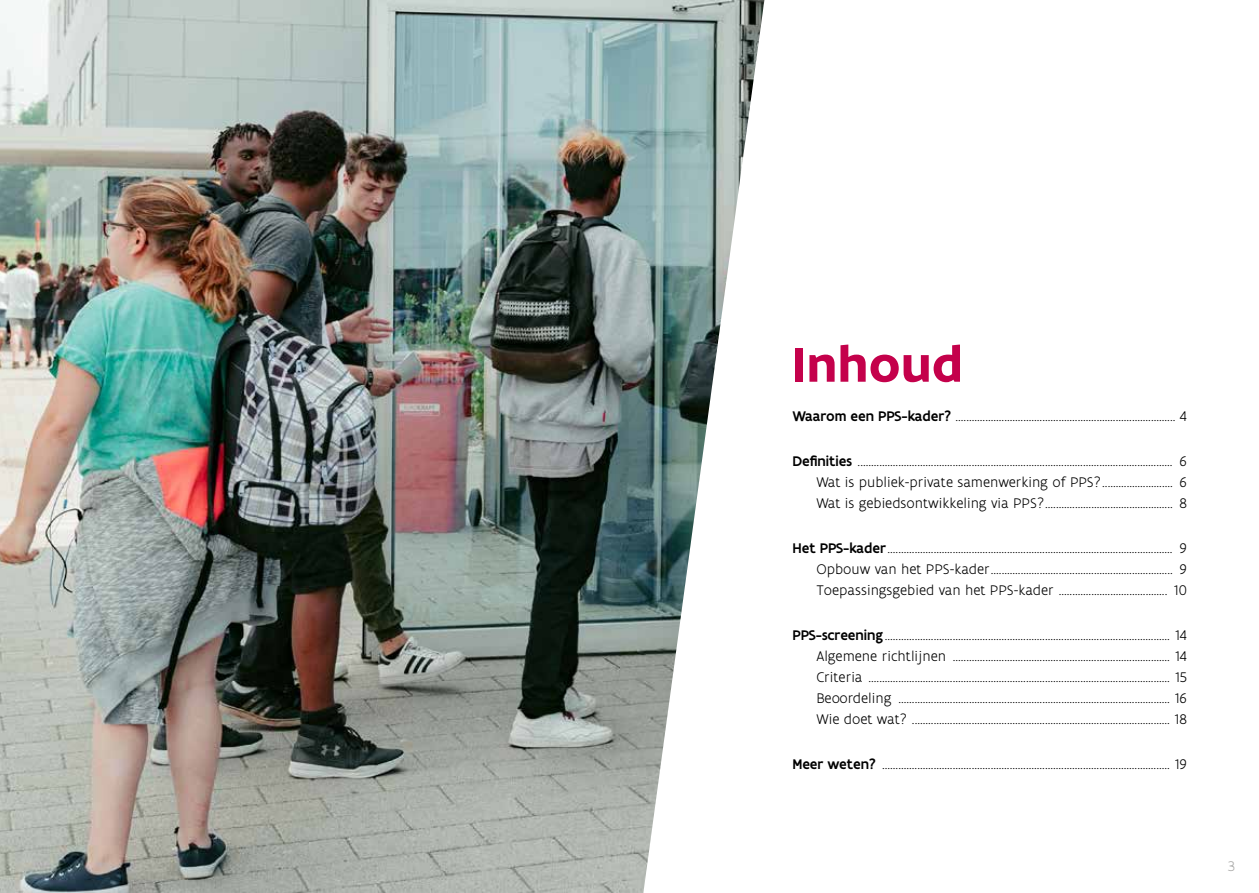
<style>
.page{position:relative;width:1259px;height:893px;background:#fff}
.page>*{position:absolute;margin:0;border:0;box-sizing:border-box;transform-origin:0 0}
.t1{font:700 52.5px "Flanders Art Sans";color:#c4014b}
.t2{font:300 15px/21px "Flanders Art Sans";color:#000;text-align:justify}
.t3{font:300 15px "Flanders Art Sans";color:#aaaaa9}
.s1{font-weight:500}
</style>
<div class="page">
<img style="left:0;top:0;width:764px;height:893px">
<h1 class="t1" style="left:792px;top:331px;width:172px">Inhoud</h1>
<p class="t2" style="left:792px;top:406px;width:396px"><span class="s1">Waarom een PPS-kader?</span> ................................................................................. 4</p>
<p class="t2" style="left:816px;top:451px;width:372px;text-indent:-24px"><span class="s1">Definities</span> .................................................................................................................... 6<br>Wat is publiek-private samenwerking of PPS?.......................... 6<br>Wat is gebiedsontwikkeling via PPS?............................................... 8</p>
<p class="t2" style="left:816px;top:538px;width:372px;text-indent:-24px"><span class="s1">Het PPS-kader</span>......................................................................................................... 9<br>Opbouw van het PPS-kader................................................................... 9<br>Toepassingsgebied van het PPS-kader ........................................ 10</p>
<p class="t2" style="left:816px;top:625px;width:372px;text-indent:-24px"><span class="s1">PPS-screening</span>......................................................................................................... 14<br>Algemene richtlijnen ................................................................................ 14<br>Criteria ............................................................................................................... 15<br>Beoordeling .................................................................................................... 16<br>Wie doet wat? ............................................................................................... 18</p>
<p class="t2" style="left:792px;top:754px;width:396px"><span class="s1">Meer weten?</span> .......................................................................................................... 19</p>
<p class="t3" style="left:1227px;top:857px;width:9px">3</p>
</div>
